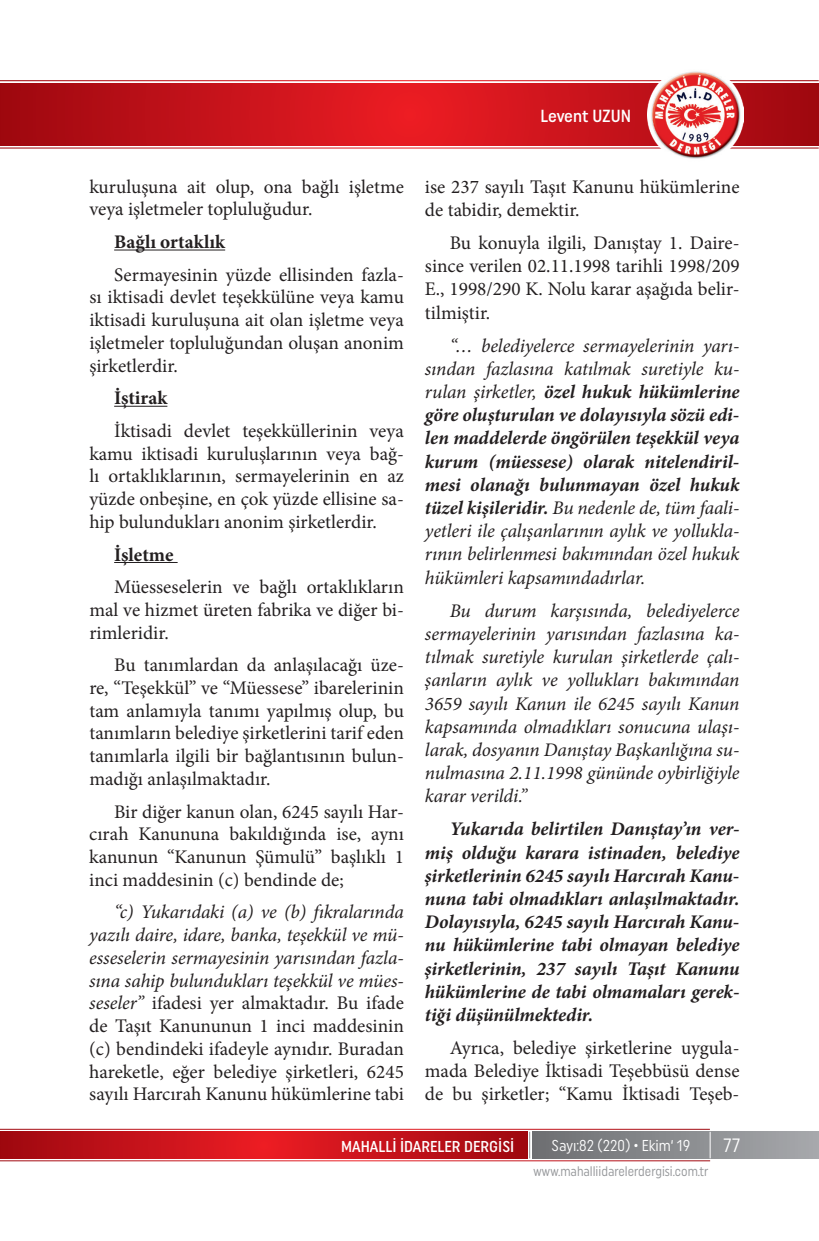
<style>
.page{position:relative;width:819px;height:1241px;background:#fff}
.page>*{position:absolute;margin:0;border:0;box-sizing:border-box;transform-origin:0 0}
.t1{font:19.25px/22.8px "Minion Pro";color:#231f20;text-align:justify}
.t2{font:italic 19.25px/23.1px "Minion Pro";letter-spacing:-.01em;color:#231f20;text-align:justify}
.t3{font:italic 700 19.25px/23.1px "Minion Pro";letter-spacing:-.005em;color:#231f20;text-align:justify}
.t4{font:700 19.25px "Minion Pro";color:#231f20}
.t5{font:19.25px "Uniform Condensed";color:#fff}
.t6{font:500 17.5px "Uniform Condensed";letter-spacing:-.005em;color:#fff}
.t7{font:500 15.75px "Uniform Condensed";color:#fff}
.t8{font:15.75px "Uniform Condensed";color:#fff;scale:.95 1}
.t9{font:13.83px "Uniform Condensed";color:#939598;scale:.92 1}
.s1{font-style:italic}
.s2{font-weight:700}
</style>
<div class="page">
<svg style="left:0;top:83px;width:819px;height:62px;background:#c6121a"></svg>
<img style="left:647px;top:71px;width:96px;height:88px">
<div style="left:532px;top:1131px;width:287px;height:27px;background:linear-gradient(to right,#6d6f71,#a8a9ad)"></div>
<svg style="left:0;top:1131px;width:527px;height:27px;background:#c41219"></svg>
<svg style="left:529px;top:1131px;width:1px;height:27px"></svg>
<svg style="left:709px;top:1131px;width:1px;height:27px"></svg>
<hr style="left:114px;top:249px;width:111px;height:1px;background:#231f20">
<hr style="left:114px;top:406px;width:53px;height:1px;background:#231f20">
<hr style="left:114px;top:562px;width:64px;height:1px;background:#231f20">
<p class="t6" style="left:540px;top:106px;width:92px">Levent UZUN</p>
<p class="t1" style="left:89px;top:175px;width:316px">kuruluşuna ait olup, ona bağlı işletme veya işletmeler topluluğudur.</p>
<p class="t4" style="left:114px;top:228px;width:112px">Bağlı ortaklık</p>
<p class="t1" style="left:89px;top:263px;width:316px;text-indent:25px">Sermayesinin yüzde ellisinden fazla&shy;sı iktisadi devlet teşekkülüne veya kamu iktisadi kuruluşuna ait olan işletme veya işletmeler topluluğundan oluşan anonim şirketlerdir.</p>
<p class="t4" style="left:114px;top:384px;width:55px">İştirak</p>
<p class="t1" style="left:89px;top:419px;width:316px;text-indent:25px">İktisadi devlet teşekküllerinin veya kamu iktisadi kuruluşlarının veya bağ&shy;lı ortaklıklarının, sermayelerinin en az yüzde onbeşine, en çok yüzde ellisine sa&shy;hip bulundukları anonim şirketlerdir.</p>
<p class="t4" style="left:114px;top:540px;width:61px">İşletme</p>
<p class="t1" style="left:89px;top:575px;width:316px;text-indent:25px">Müesseselerin ve bağlı ortaklıkların mal ve hizmet üreten fabrika ve diğer bi&shy;rimleridir.</p>
<p class="t1" style="left:89px;top:653px;width:316px;text-indent:25px">Bu tanımlardan da anlaşılacağı üze&shy;re, “Teşekkül” ve “Müessese” ibarelerinin tam anlamıyla tanımı yapılmış olup, bu tanımların belediye şirketlerini tarif eden tanımlarla ilgili bir bağlantısının bulun&shy;madığı anlaşılmaktadır.</p>
<p class="t1" style="left:89px;top:800px;width:316px;text-indent:25px">Bir diğer kanun olan, 6245 sayılı Har&shy;cırah Kanununa bakıldığında ise, aynı kanunun “Kanunun Şümulü” başlıklı 1 inci maddesinin (c) bendinde de;</p>
<p class="t1" style="left:89px;top:900px;width:316px;text-indent:25px"><span class="s1">“c) Yukarıdaki (a) ve (b) fıkralarında yazılı daire, idare, banka, teşekkül ve mü&shy;esseselerin sermayesinin yarısından fazla&shy;sına sahip bulundukları teşekkül ve mües&shy;seseler”</span> ifadesi yer almaktadır. Bu ifade de Taşıt Kanununun 1 inci maddesinin (c) bendindeki ifadeyle aynıdır. Buradan hareketle, eğer belediye şirketleri, 6245 sayılı Harcırah Kanunu hükümlerine tabi</p>
<p class="t1" style="left:425px;top:175px;width:316px">ise 237 sayılı Taşıt Kanunu hükümlerine de tabidir, demektir.</p>
<p class="t1" style="left:425px;top:231px;width:316px;text-indent:25px">Bu konuyla ilgili, Danıştay 1. Daire&shy;since verilen 02.11.1998 tarihli 1998/209<br>E., 1998/290 K. Nolu karar aşağıda belir&shy;tilmiştir.</p>
<p class="t2" style="left:425px;top:334px;width:316px;text-indent:25px">“… belediyelerce sermayelerinin yarı&shy;sından fazlasına katılmak suretiyle ku&shy;rulan şirketler, <span class="s2">özel hukuk hükümlerine göre oluşturulan ve dolayısıyla sözü edi&shy;len maddelerde öngörülen teşekkül veya kurum (müessese) olarak nitelendiril&shy;mesi olanağı bulunmayan özel hukuk tüzel kişileridir.</span> Bu nedenle de, tüm faali&shy;yetleri ile çalışanlarının aylık ve yollukla&shy;rının belirlenmesi bakımından özel hukuk hükümleri kapsamındadırlar.</p>
<p class="t2" style="left:425px;top:599px;width:316px;text-indent:25px">Bu durum karşısında, belediyelerce sermayelerinin yarısından fazlasına ka&shy;tılmak suretiyle kurulan şirketlerde çalı&shy;şanların aylık ve yollukları bakımından 3659 sayılı Kanun ile 6245 sayılı Kanun kapsamında olmadıkları sonucuna ulaşı&shy;larak, dosyanın Danıştay Başkanlığına su&shy;nulmasına 2.11.1998 gününde oybirliğiyle karar verildi.”</p>
<p class="t3" style="left:425px;top:817px;width:316px;text-indent:25px">Yukarıda belirtilen Danıştay’ın ver&shy;miş olduğu karara istinaden, belediye şirketlerinin 6245 sayılı Harcırah Kanu&shy;nuna tabi olmadıkları anlaşılmaktadır.<br>Dolayısıyla, 6245 sayılı Harcırah Kanu&shy;nu hükümlerine tabi olmayan belediye şirketlerinin, 237 sayılı Taşıt Kanunu hükümlerine de tabi olmamaları gerek&shy;tiği düşünülmektedir.</p>
<p class="t1" style="left:425px;top:1036px;width:316px;text-indent:25px">Ayrıca, belediye şirketlerine uygula&shy;mada Belediye İktisadi Teşebbüsü dense de bu şirketler; “Kamu İktisadi Teşeb-</p>
<p class="t7" style="left:341px;top:1136px;width:175px">MAHALLİ İDARELER DERGİSİ</p>
<p class="t8" style="left:551px;top:1136px;width:147px">Sayı:82 (220) • Ekim‘ 19</p>
<p class="t5" style="left:723px;top:1133px;width:19px">77</p>
<p class="t9" style="left:533px;top:1162px;width:192px">www.mahalliidarelerdergisi.com.tr</p>
</div>
